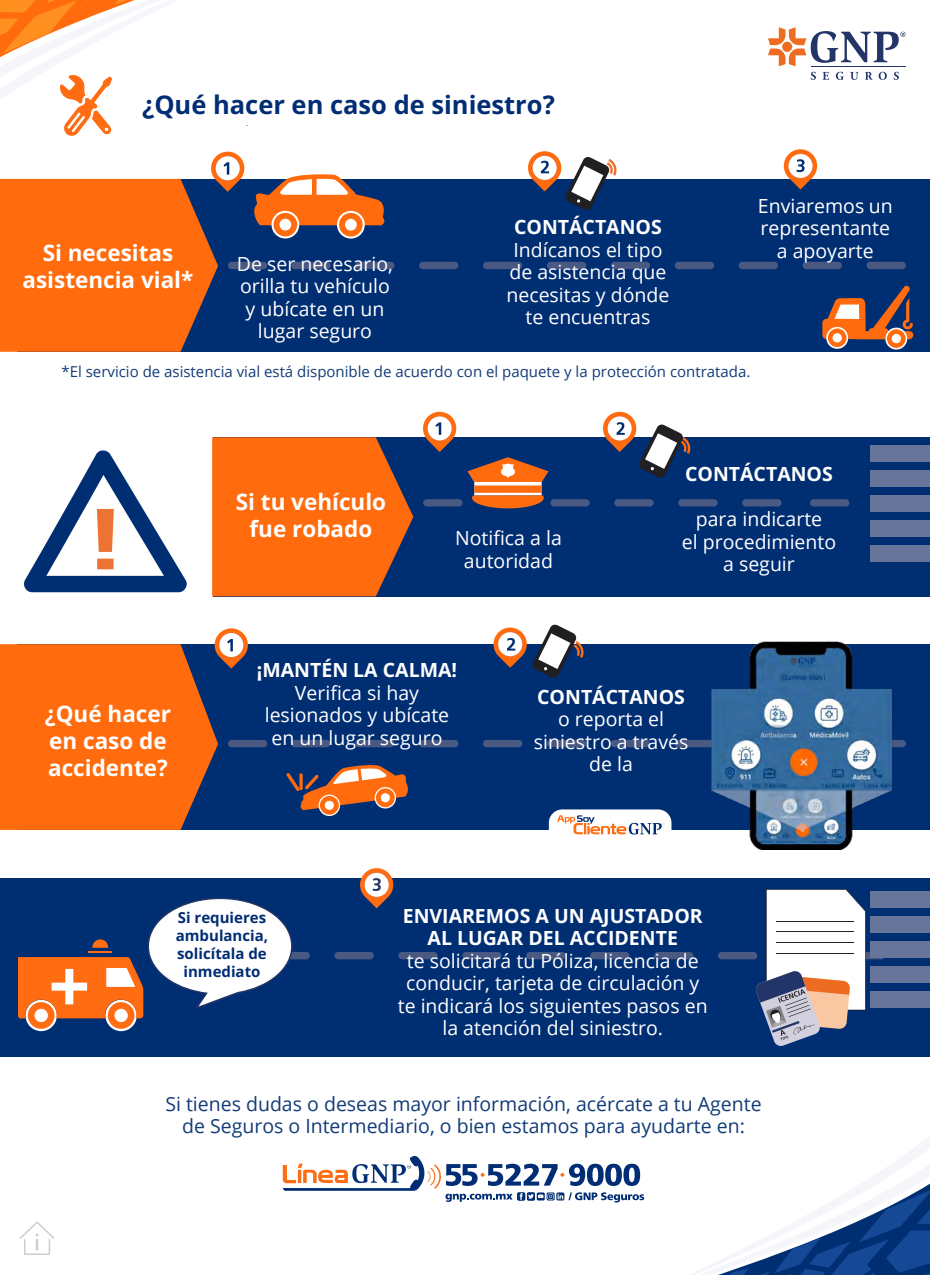
<style>
.page{position:relative;width:930px;height:1275px;background:#fff}
.page>*{position:absolute;margin:0;border:0;box-sizing:border-box;transform-origin:0 0}
.t1{font:700 25.5px "Open Sans";color:#002d74}
.t2{font:700 22.5px/27px "Open Sans";color:#fff;text-align:center}
.t3{font:19.5px/22.5px "Open Sans";color:#fff;text-align:center}
.t4{font:19.5px/22.5px "Open Sans";color:#123b78;text-align:center}
.t5{font:700 19.5px/22.5px "Open Sans";color:#fff;text-align:center}
.t6{font:15px "Open Sans";color:#123b78}
.t7{font:700 15px/18px "Open Sans";color:#002d74;text-align:center}
</style>
<div class="page">
<hr style="left:811px;top:66px;width:94px;height:1px;background:#233568">
<svg style="left:768px;top:27px;width:137px;height:39px"></svg>
<svg style="left:811px;top:72px;width:5px;height:8px"></svg>
<svg style="left:822px;top:72px;width:7px;height:8px"></svg>
<svg style="left:836px;top:72px;width:8px;height:8px"></svg>
<svg style="left:850px;top:72px;width:9px;height:8px"></svg>
<svg style="left:865px;top:72px;width:8px;height:8px"></svg>
<svg style="left:879px;top:72px;width:8px;height:8px"></svg>
<svg style="left:894px;top:72px;width:5px;height:8px"></svg>
<svg style="left:20px;top:1221px;width:35px;height:34px"></svg>
<div style="left:18px;top:179px;width:912px;height:173px;background:#002e73"></div>
<div style="left:0;top:878px;width:930px;height:179px;background:#002e73"></div>
<div style="left:18px;top:644px;width:912px;height:186px;background:#002e73"></div>
<div style="left:867px;top:262px;width:39px;height:7px;background:#4a5982;border-radius:4px"></div>
<div style="left:803px;top:262px;width:39px;height:7px;background:#4a5982;border-radius:4px"></div>
<div style="left:739px;top:262px;width:39px;height:7px;background:#4a5982;border-radius:4px"></div>
<div style="left:675px;top:262px;width:39px;height:7px;background:#4a5982;border-radius:4px"></div>
<div style="left:611px;top:262px;width:39px;height:7px;background:#4a5982;border-radius:4px"></div>
<div style="left:547px;top:262px;width:39px;height:7px;background:#4a5982;border-radius:4px"></div>
<div style="left:483px;top:262px;width:39px;height:7px;background:#4a5982;border-radius:4px"></div>
<div style="left:419px;top:262px;width:39px;height:7px;background:#4a5982;border-radius:4px"></div>
<svg style="left:846px;top:952px;width:39px;height:7px"></svg>
<div style="left:718px;top:952px;width:39px;height:7px;background:#4a5982;border-radius:4px"></div>
<div style="left:654px;top:952px;width:39px;height:7px;background:#4a5982;border-radius:4px"></div>
<div style="left:590px;top:952px;width:40px;height:7px;background:#4a5982;border-radius:4px"></div>
<div style="left:526px;top:952px;width:40px;height:7px;background:#4a5982;border-radius:4px"></div>
<div style="left:462px;top:952px;width:40px;height:7px;background:#4a5982;border-radius:4px"></div>
<div style="left:398px;top:952px;width:40px;height:7px;background:#4a5982;border-radius:4px"></div>
<div style="left:334px;top:952px;width:40px;height:7px;background:#4a5982;border-radius:4px"></div>
<div style="left:271px;top:952px;width:39px;height:7px;background:#4a5982;border-radius:4px"></div>
<div style="left:867px;top:740px;width:39px;height:7px;background:#4a5982;border-radius:4px"></div>
<div style="left:675px;top:740px;width:39px;height:7px;background:#4a5982;border-radius:4px"></div>
<div style="left:611px;top:740px;width:39px;height:7px;background:#4a5982;border-radius:4px"></div>
<div style="left:547px;top:740px;width:39px;height:7px;background:#4a5982;border-radius:4px"></div>
<div style="left:483px;top:740px;width:39px;height:7px;background:#4a5982;border-radius:4px"></div>
<div style="left:419px;top:740px;width:39px;height:7px;background:#4a5982;border-radius:4px"></div>
<div style="left:355px;top:740px;width:39px;height:7px;background:#4a5982;border-radius:4px"></div>
<div style="left:291px;top:740px;width:40px;height:7px;background:#4a5982;border-radius:4px"></div>
<div style="left:228px;top:740px;width:39px;height:7px;background:#4a5982;border-radius:4px"></div>
<svg style="left:822px;top:285px;width:91px;height:54px"></svg>
<svg style="left:885px;top:328px;width:22px;height:22px"></svg>
<svg style="left:887px;top:329px;width:19px;height:19px"></svg>
<div style="left:892px;top:334px;width:9px;height:9px;background:#fff;border-radius:50%"></div>
<svg style="left:826px;top:327px;width:22px;height:22px"></svg>
<svg style="left:828px;top:329px;width:19px;height:18px"></svg>
<div style="left:833px;top:333px;width:9px;height:10px;background:#fff;border-radius:50%"></div>
<svg style="left:783px;top:149px;width:35px;height:40px"></svg>
<svg style="left:528px;top:151px;width:89px;height:59px"></svg>
<div style="left:213px;top:437px;width:717px;height:160px;background:#002e73"></div>
<div style="left:742px;top:499px;width:40px;height:8px;background:#4a5982;border-radius:4px"></div>
<div style="left:678px;top:499px;width:40px;height:8px;background:#4a5982;border-radius:4px"></div>
<div style="left:614px;top:499px;width:40px;height:8px;background:#4a5982;border-radius:4px"></div>
<div style="left:810px;top:499px;width:39px;height:8px;background:#4a5982;border-radius:4px"></div>
<div style="left:550px;top:499px;width:40px;height:8px;background:#4a5982;border-radius:4px"></div>
<div style="left:423px;top:499px;width:40px;height:8px;background:#4a5982;border-radius:4px"></div>
<div style="left:871px;top:446px;width:59px;height:16px;background:#667599"></div>
<div style="left:871px;top:891px;width:59px;height:17px;background:#667599"></div>
<div style="left:871px;top:471px;width:59px;height:16px;background:#667599"></div>
<div style="left:871px;top:916px;width:59px;height:17px;background:#667599"></div>
<div style="left:871px;top:495px;width:59px;height:17px;background:#667599"></div>
<div style="left:871px;top:941px;width:59px;height:17px;background:#667599"></div>
<div style="left:871px;top:520px;width:59px;height:17px;background:#667599"></div>
<div style="left:871px;top:966px;width:59px;height:16px;background:#667599"></div>
<div style="left:871px;top:545px;width:59px;height:17px;background:#667599"></div>
<div style="left:871px;top:991px;width:59px;height:16px;background:#667599"></div>
<svg style="left:212px;top:437px;width:201px;height:159px;background:#e76516"></svg>
<svg style="left:603px;top:411px;width:88px;height:67px"></svg>
<svg style="left:423px;top:411px;width:34px;height:41px"></svg>
<svg style="left:0;top:628px;width:250px;height:202px"></svg>
<svg style="left:467px;top:457px;width:82px;height:51px"></svg>
<svg style="left:24px;top:450px;width:163px;height:142px"></svg>
<svg style="left:286px;top:765px;width:122px;height:51px"></svg>
<svg style="left:105px;top:1000px;width:32px;height:31px"></svg>
<div style="left:108px;top:1002px;width:26px;height:27px;background:#ff6c11;border-radius:50%"></div>
<svg style="left:114px;top:1009px;width:14px;height:13px"></svg>
<svg style="left:26px;top:1000px;width:31px;height:31px"></svg>
<svg style="left:28px;top:1002px;width:27px;height:27px"></svg>
<div style="left:35px;top:1009px;width:13px;height:13px;background:#fff;border-radius:50%"></div>
<svg style="left:18px;top:897px;width:275px;height:121px"></svg>
<svg style="left:755px;top:889px;width:111px;height:157px"></svg>
<svg style="left:360px;top:868px;width:34px;height:40px"></svg>
<svg style="left:283px;top:1155px;width:647px;height:120px"></svg>
<svg style="left:0;top:0;width:436px;height:352px"></svg>
<svg style="left:493px;top:624px;width:91px;height:54px"></svg>
<img style="left:705px;top:641px;width:191px;height:209px">
<svg style="left:549px;top:809px;width:122px;height:26px;background:#e4d8d6"></svg>
<h1 class="t1" style="left:142px;top:87px;width:414px">¿Qué hacer en caso de siniestro?</h1>
<p class="t2" style="left:23px;top:239px;width:172px">Si necesitas asistencia vial*</p>
<p class="t3" style="left:237px;top:252px;width:158px">De ser necesario, orilla tu vehículo y ubícate en un lugar seguro</p>
<p class="t5" style="left:514px;top:216px;width:149px">CONTÁCTANOS</p>
<p class="t3" style="left:507px;top:238px;width:164px">Indícanos el tipo de asistencia que necesitas y dónde te encuentras</p>
<p class="t6" style="left:62px;top:361px;width:690px">*El servicio de asistencia vial está disponible de acuerdo con el paquete y la protección contratada.</p>
<p class="t3" style="left:758px;top:194px;width:136px">Enviaremos un representante a apoyarte</p>
<p class="t2" style="left:45px;top:700px;width:128px;text-align:left">¿Qué hacer en caso de accidente?</p>
<p class="t2" style="left:236px;top:488px;width:152px">Si tu vehículo fue robado</p>
<p class="t3" style="left:455px;top:526px;width:108px">Notifica a la autoridad</p>
<p class="t5" style="left:685px;top:463px;width:149px">CONTÁCTANOS</p>
<p class="t3" style="left:682px;top:508px;width:156px">para indicarte<br>el procedimiento a seguir</p>
<p class="t5" style="left:257px;top:658px;width:202px">¡MANTÉN LA CALMA!</p>
<p class="t3" style="left:265px;top:681px;width:186px">Verifica si hay lesionados y ubícate en un lugar seguro</p>
<p class="t5" style="left:537px;top:685px;width:149px">CONTÁCTANOS</p>
<p class="t3" style="left:534px;top:708px;width:156px">o reporta el siniestro a través de la</p>
<p class="t7" style="left:176px;top:908px;width:94px">Si requieres ambulancia, solicítala de inmediato</p>
<p class="t5" style="left:403px;top:904px;width:302px">ENVIAREMOS A UN AJUSTADOR<br>AL LUGAR DEL ACCIDENTE</p>
<p class="t3" style="left:398px;top:949px;width:311px">te solicitará tu Póliza, licencia de conducir, tarjeta de circulación y te indicará los siguientes pasos en la atención del siniestro.</p>
<p class="t4" style="left:165px;top:1092px;width:598px">Si tienes dudas o deseas mayor información, acércate a tu Agente de Seguros o Intermediario, o bien estamos para ayudarte en:</p>
</div>
